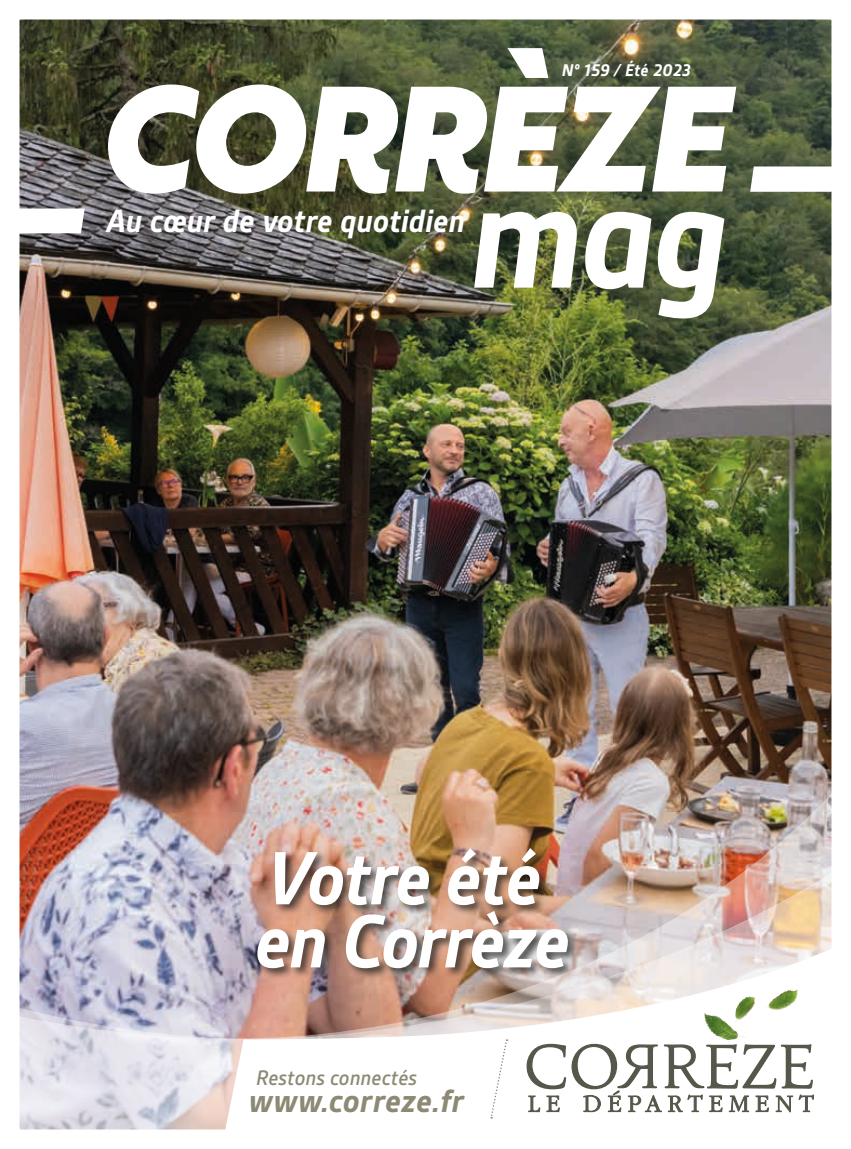
<style>
.page{position:relative;width:851px;height:1149px;background:#fff}
.page>*{position:absolute;margin:0;border:0;box-sizing:border-box;transform-origin:0 0}
.t1{font:145.5px "Brother 1816 Black Italic";letter-spacing:-.025em;color:#fff}
.t2{font:italic 700 81px/63px "Gesta";letter-spacing:-.03em;color:#fff}
.t3{font:italic 700 34.65px "Gesta";letter-spacing:-.01em;color:#fff}
.t4{font:italic 700 34.5px "Gesta";color:#8c8974;scale:1.04 1}
.t5{font:italic 500 22.5px "Gesta";color:#8c8974}
.t6{font:italic 700 18.15px "Gesta";color:#fff}
</style>
<div class="page">
<img style="left:21px;top:21px;width:808px;height:748px">
<svg style="left:474px;top:212px;width:250px;height:106px"></svg>
<svg style="left:750px;top:166px;width:82px;height:26px"></svg>
<svg style="left:19px;top:208px;width:66px;height:25px"></svg>
<img style="left:19px;top:769px;width:813px;height:361px">
<h1 class="t1" style="left:97px;top:26px;width:630px">CORRÈZE</h1>
<p class="t6" style="left:561px;top:60px;width:130px">Nº 159 / Été 2023</p>
<p class="t3" style="left:106px;top:201px;width:360px">Au cœur de votre quotidien</p>
<h2 class="t2" style="left:255px;top:846px;width:317px">Votre été en Corrèze</h2>
<p class="t5" style="left:256px;top:1064px;width:162px">Restons connectés</p>
<p class="t4" style="left:248px;top:1081px;width:209px">www.correze.fr</p>
</div>
